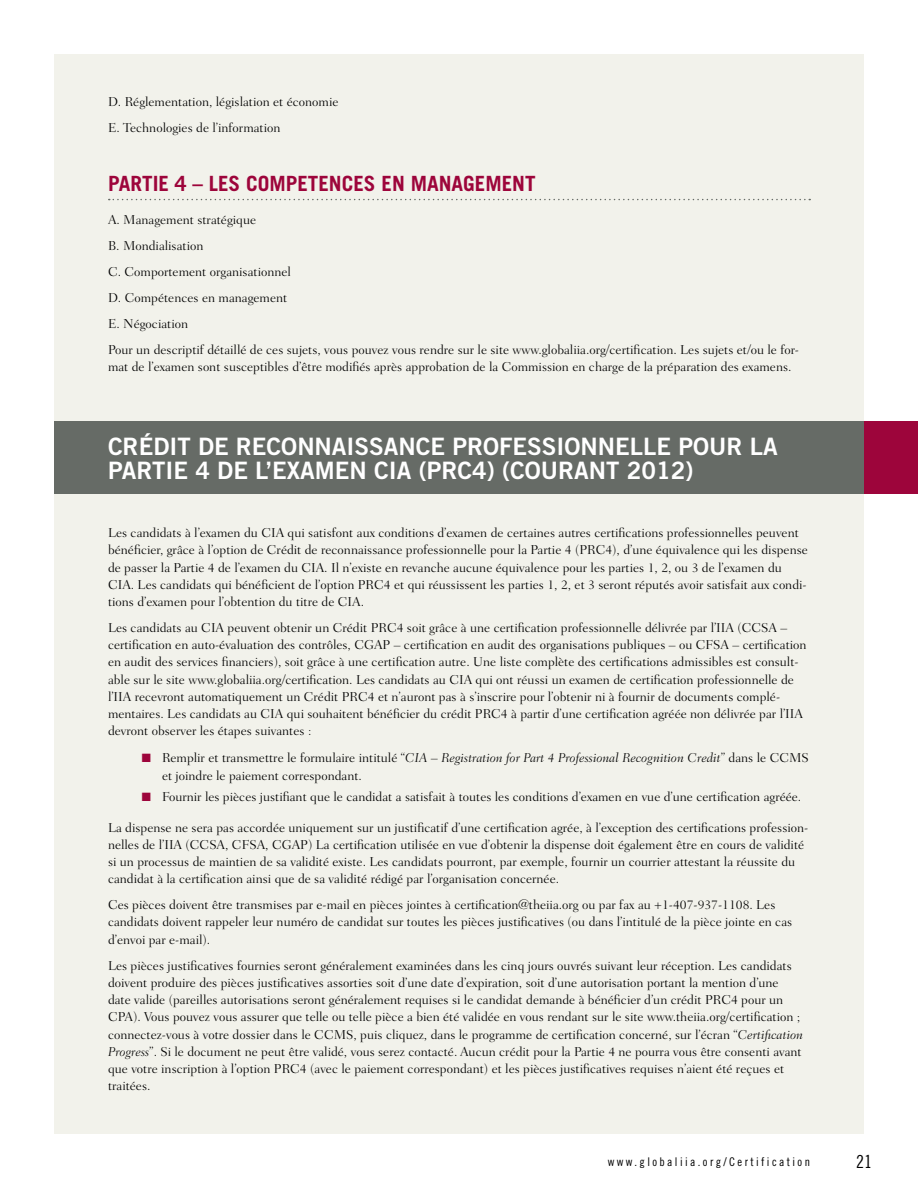
<style>
.page{position:relative;width:918px;height:1188px;background:#fff}
.page>*{position:absolute;margin:0;border:0;box-sizing:border-box;transform-origin:0 0}
.t1{font:24px/24px "Trade Gothic Bold Two";color:#fff}
.t2{font:700 21px "Trade Gothic";color:#9d053b}
.t3{font:18px "Trade Gothic Cond Eighteen";color:#000}
.t4{font:300 13.2px/17.2px "Fairfield LH";color:#000}
.t5{font:12px "Trade Gothic Cond Eighteen";letter-spacing:.2em;color:#000}
.s1{color:#9d053b}
.s2{font-style:italic}
</style>
<div class="page">
<div style="left:54px;top:54px;width:810px;height:1080px;background:#f2f2eb"></div>
<div style="left:864px;top:422px;width:54px;height:72px;background:#9d053b"></div>
<div style="left:54px;top:422px;width:810px;height:72px;background:#666b66"></div>
<svg style="left:109px;top:199px;width:701px;height:1px"></svg>
<p class="t4" style="left:108px;top:89px;width:232px;line-height:26px">D. Réglementation, législation et économie<br>E. Technologies de l’information</p>
<h2 class="t2" style="left:108px;top:170px;width:429px">PARTIE 4 – LES COMPETENCES EN MANAGEMENT</h2>
<p class="t4" style="left:108px;top:207px;width:693px;line-height:26px">A. Management stratégique<br>B. Mondialisation<br>C. Comportement organisationnel<br>D. Compétences en management<br>E. Négociation<br>Pour un descriptif détaillé de ces sujets, vous pouvez vous rendre sur le site www.globaliia.org/certification. Les sujets et/ou le for-</p>
<p class="t4" style="left:108px;top:358px;width:685px">mat de l’examen sont susceptibles d’être modifiés après approbation de la Commission en charge de la préparation des examens.</p>
<h1 class="t1" style="left:108px;top:434px;width:671px">CRÉDIT DE RECONNAISSANCE PROFESSIONNELLE POUR LA<br>PARTIE 4 DE L’EXAMEN CIA (PRC4) (COURANT 2012)</h1>
<p class="t4" style="left:108px;top:524px;width:701px">Les candidats à l’examen du CIA qui satisfont aux conditions d’examen de certaines autres certifications professionnelles peuvent bénéficier, grâce à l’option de Crédit de reconnaissance professionnelle pour la Partie 4 (PRC4), d’une équivalence qui les dispense de passer la Partie 4 de l’examen du CIA. Il n’existe en revanche aucune équivalence pour les parties 1, 2, ou 3 de l’examen du CIA. Les candidats qui bénéficient de l’option PRC4 et qui réussissent les parties 1, 2, et 3 seront réputés avoir satisfait aux condi&shy;tions d’examen pour l’obtention du titre de CIA.</p>
<p class="t4" style="left:108px;top:619px;width:700px">Les candidats au CIA peuvent obtenir un Crédit PRC4 soit grâce à une certification professionnelle délivrée par l’IIA (CCSA – certification en auto-évaluation des contrôles, CGAP – certification en audit des organisations publiques – ou CFSA – certification en audit des services financiers), soit grâce à une certification autre. Une liste complète des certifications admissibles est consult&shy;able sur le site www.globaliia.org/certification. Les candidats au CIA qui ont réussi un examen de certification professionnelle de l’IIA recevront automatiquement un Crédit PRC4 et n’auront pas à s’inscrire pour l’obtenir ni à fournir de documents complé&shy;mentaires. Les candidats au CIA qui souhaitent bénéficier du crédit PRC4 à partir d’une certification agréée non délivrée par l’IIA devront observer les étapes suivantes :</p>
<p class="t4" style="left:162px;top:749px;width:648px;line-height:18px;text-indent:-20px"><span class="s1">■</span> Remplir et transmettre le formulaire intitulé “<span class="s2">CIA – Registration for Part 4 Professional Recognition Credit</span>” dans le CCMS et joindre le paiement correspondant.</p>
<p class="t4" style="left:142px;top:788px;width:661px"><span class="s1">■</span> Fournir les pièces justifiant que le candidat a satisfait à toutes les conditions d’examen en vue d’une certification agréée.</p>
<p class="t4" style="left:108px;top:819px;width:702px">La dispense ne sera pas accordée uniquement sur un justificatif d’une certification agrée, à l’exception des certifications profession&shy;nelles de l’IIA (CCSA, CFSA, CGAP) La certification utilisée en vue d’obtenir la dispense doit également être en cours de validité si un processus de maintien de sa validité existe. Les candidats pourront, par exemple, fournir un courrier attestant la réussite du candidat à la certification ainsi que de sa validité rédigé par l’organisation concernée.</p>
<p class="t4" style="left:108px;top:896px;width:686px">Ces pièces doivent être transmises par e-mail en pièces jointes à certification@theiia.org ou par fax au +1-407-937-1108. Les candidats doivent rappeler leur numéro de candidat sur toutes les pièces justificatives (ou dans l’intitulé de la pièce jointe en cas d’envoi par e-mail).</p>
<p class="t4" style="left:108px;top:957px;width:697px">Les pièces justificatives fournies seront généralement examinées dans les cinq jours ouvrés suivant leur réception. Les candidats doivent produire des pièces justificatives assorties soit d’une date d’expiration, soit d’une autorisation portant la mention d’une date valide (pareilles autorisations seront généralement requises si le candidat demande à bénéficier d’un crédit PRC4 pour un CPA). Vous pouvez vous assurer que telle ou telle pièce a bien été validée en vous rendant sur le site www.theiia.org/certification ; connectez-vous à votre dossier dans le CCMS, puis cliquez, dans le programme de certification concerné, sur l’écran “<span class="s2">Certification Progress</span>”. Si le document ne peut être validé, vous serez contacté. Aucun crédit pour la Partie 4 ne pourra vous être consenti avant que votre inscription à l’option PRC4 (avec le paiement correspondant) et les pièces justificatives requises n’aient été reçues et traitées.</p>
<p class="t5" style="left:608px;top:1154px;width:204px">www.globaliia.org/Certification</p>
<h3 class="t3" style="left:856px;top:1151px;width:17px">21</h3>
</div>
